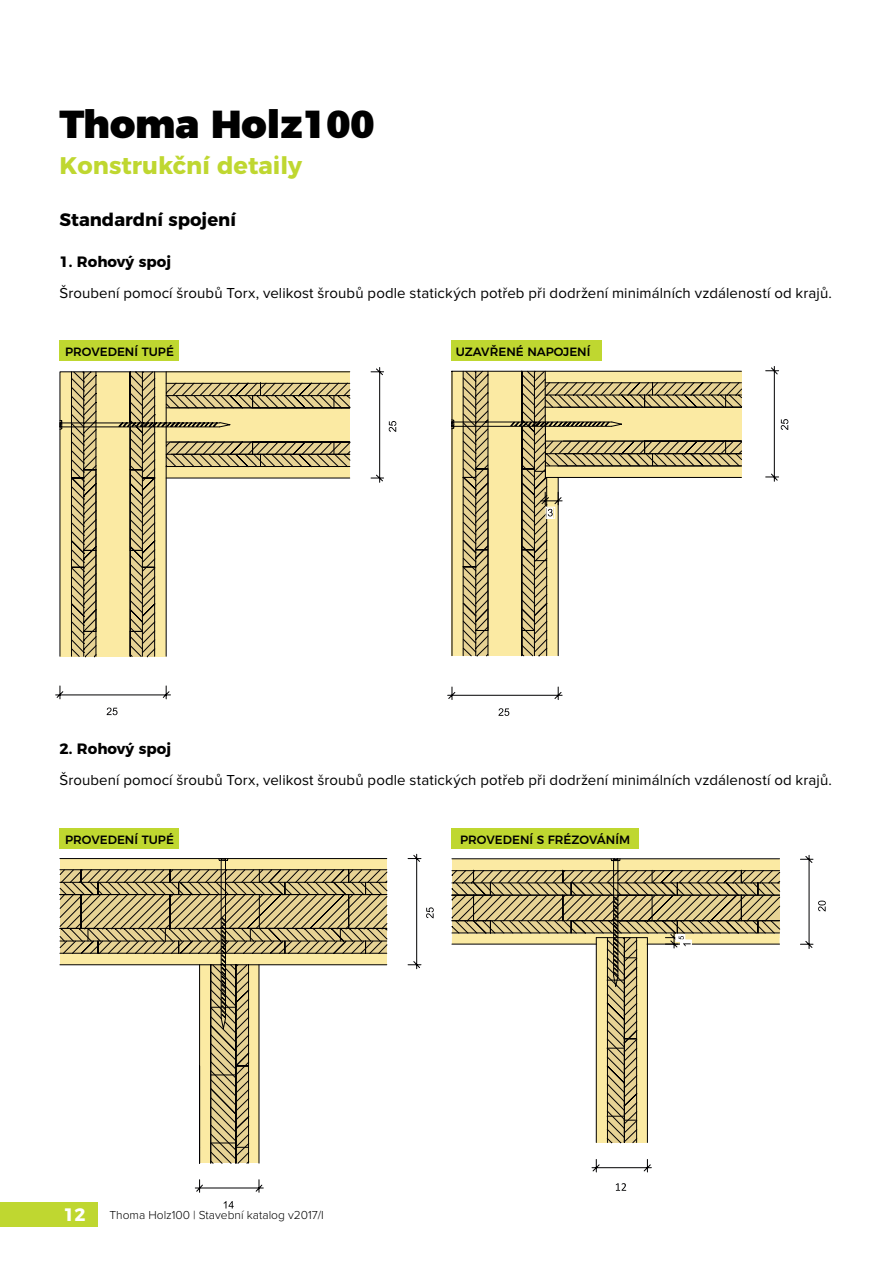
<style>
.page{position:relative;width:893px;height:1263px;background:#fff}
.page>*{position:absolute;margin:0;border:0;box-sizing:border-box;transform-origin:0 0}
.t1{font:900 39px "Montserrat";color:#000}
.t2{font:700 24px "Montserrat";color:#bfd730}
.t3{font:700 18px "Montserrat";color:#000}
.t4{font:700 18px "Montserrat";color:#fff}
.t5{font:15px "Proxima Nova";letter-spacing:.005em;color:#000}
.t6{font:700 15px "Montserrat";color:#000}
.t7{font:500 12px "Montserrat";color:#000}
.t8{font:300 12px "Proxima Nova";color:#000}
</style>
<div class="page">
<div style="left:60px;top:340px;width:119px;height:21px;background:#bfd730"></div>
<div style="left:60px;top:828px;width:119px;height:21px;background:#bfd730"></div>
<div style="left:452px;top:340px;width:150px;height:21px;background:#bfd730"></div>
<div style="left:452px;top:828px;width:187px;height:21px;background:#bfd730"></div>
<svg style="left:107px;top:707px;width:11px;height:8px"></svg>
<svg style="left:55px;top:685px;width:116px;height:15px"></svg>
<svg style="left:59px;top:371px;width:12px;height:286px;background:#e2d396"></svg>
<svg style="left:71px;top:371px;width:279px;height:286px"></svg>
<svg style="left:370px;top:367px;width:26px;height:116px"></svg>
<svg style="left:498px;top:708px;width:11px;height:8px"></svg>
<svg style="left:447px;top:366px;width:332px;height:334px"></svg>
<svg style="left:781px;top:419px;width:7px;height:11px"></svg>
<svg style="left:591px;top:855px;width:223px;height:318px"></svg>
<svg style="left:451px;top:858px;width:329px;height:285px"></svg>
<svg style="left:818px;top:901px;width:8px;height:10px"></svg>
<svg style="left:616px;top:1183px;width:10px;height:8px"></svg>
<svg style="left:224px;top:1201px;width:10px;height:7px"></svg>
<svg style="left:195px;top:1179px;width:69px;height:14px"></svg>
<svg style="left:60px;top:858px;width:327px;height:306px"></svg>
<svg style="left:407px;top:853px;width:27px;height:116px"></svg>
<div style="left:0;top:1202px;width:98px;height:25px;background:#bfd730"></div>
<h1 class="t1" style="left:60px;top:91px;width:317px">Thoma Holz100</h1>
<h2 class="t2" style="left:60px;top:146px;width:244px">Konstrukční detaily</h2>
<p class="t3" style="left:60px;top:204px;width:178px">Standardní spojení</p>
<p class="t6" style="left:60px;top:249px;width:113px">1. Rohový spoj</p>
<p class="t5" style="left:60px;top:286px;width:774px">Šroubení pomocí šroubů Torx, velikost šroubů podle statických potřeb při dodržení minimálních vzdáleností od krajů.</p>
<p class="t7" style="left:65px;top:342px;width:110px">PROVEDENÍ TUPÉ</p>
<p class="t7" style="left:456px;top:342px;width:136px">UZAVŘENÉ NAPOJENÍ</p>
<p class="t6" style="left:60px;top:736px;width:113px">2. Rohový spoj</p>
<p class="t5" style="left:60px;top:773px;width:774px">Šroubení pomocí šroubů Torx, velikost šroubů podle statických potřeb při dodržení minimálních vzdáleností od krajů.</p>
<p class="t7" style="left:65px;top:830px;width:110px">PROVEDENÍ TUPÉ</p>
<p class="t7" style="left:460px;top:830px;width:171px">PROVEDENÍ S FRÉZOVÁNÍM</p>
<p class="t4" style="left:64px;top:1199px;width:24px">12</p>
<p class="t8" style="left:109px;top:1209px;width:216px">Thoma Holz100 | Stavební katalog v2017/I</p>
</div>
